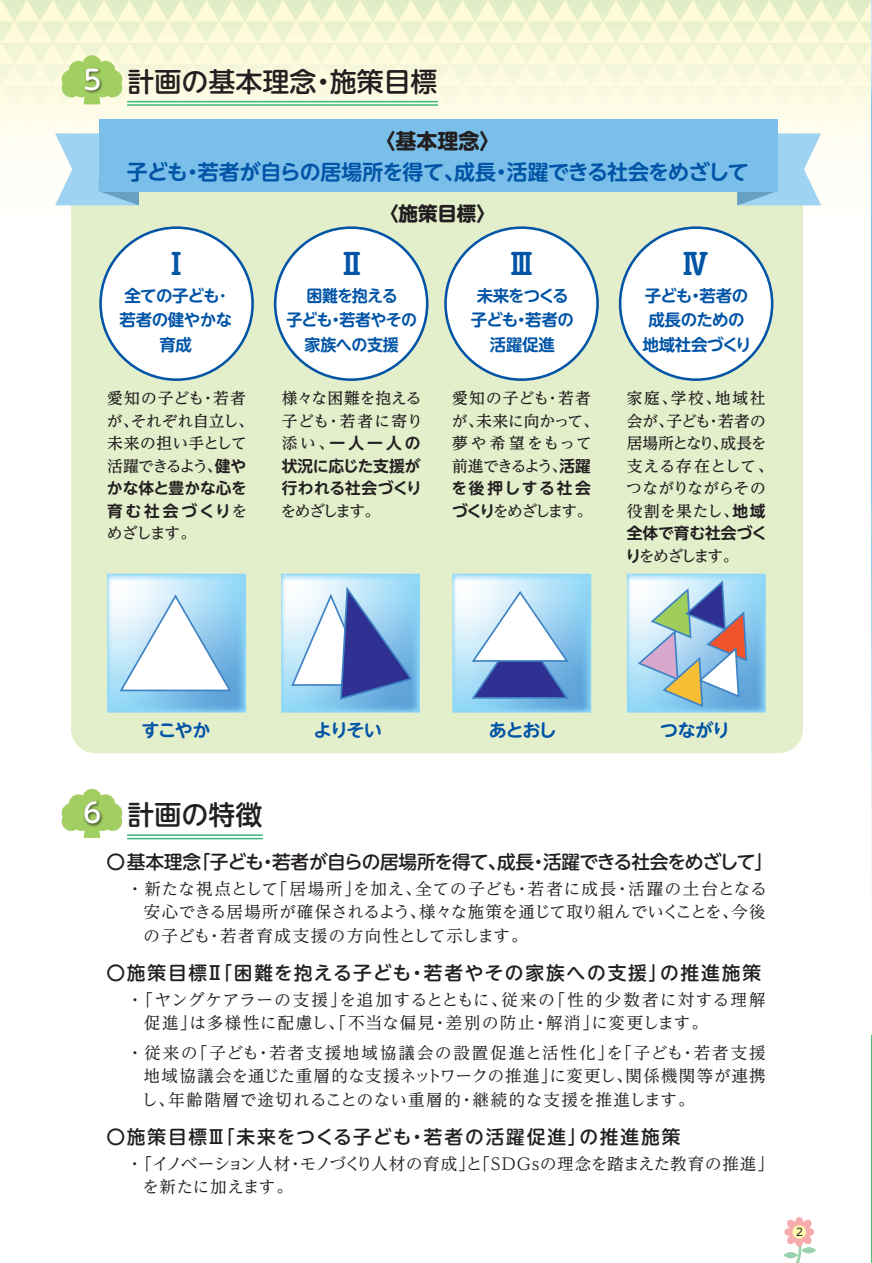
<style>
.page{position:relative;width:872px;height:1263px;background:#fff}
.page>*{position:absolute;margin:0;border:0;box-sizing:border-box;transform-origin:0 0}
.t1{font:700 28.95px "UD Shin M Go Pro De";color:#0154a6}
.t2{font:500 27px "UD Shin M Go Pro";color:#231f20}
.t3{font:500 27px "UD Shin M Go Pro";color:#fff}
.t4{font:700 21px "UD Shin M Go Pro De";letter-spacing:-.03em;color:#0154a6}
.t5{font:700 21px "UD Shin M Go Pro";color:#231f20}
.t6{font:700 19.5px "UD Shin M Go Pro";color:#231f20}
.t7{font:500 18.75px "UD Shin M Go Pro";letter-spacing:-.04em;color:#231f20}
.t8{font:500 18.75px "UD Shin M Go Pro";letter-spacing:.09em;color:#231f20}
.t9{font:500 18.75px "UD Shin M Go Pro";letter-spacing:.095em;color:#231f20}
.t10{font:700 18px "UD Shin M Go Pro De";letter-spacing:-.07em;color:#0154a6}
.t11{font:16.5px/23.4px "UD Reimin Pro";letter-spacing:.045em;color:#231f20;text-align:justify}
.t12{font:700 16.5px/24.8px "UD Shin M Go Pro De";letter-spacing:-.03em;color:#0154a6;text-align:center}
.t13{font:16.5px/22.8px "UD Reimin Pro";letter-spacing:.08em;color:#231f20}
.t14{font:16.5px/22.8px "UD Reimin Pro";letter-spacing:-.015em;color:#231f20}
.t15{font:500 15.75px/22.5px "UD Reimin Pro";letter-spacing:-.005em;color:#231f20}
.t16{font:500 15.75px/22.5px "UD Reimin Pro";letter-spacing:.015em;color:#231f20}
.t17{font:700 15.75px/22.5px "UD Shin M Go Pro De";letter-spacing:.005em;color:#231f20}
.t18{font:700 15.75px "UD Shin M Go Pro De";letter-spacing:.12em;color:#231f20}
.t19{font:10.5px "UD Shin M Go Pro";color:#231f20}
.s1{font-family:"UD Shin M Go Pro De";font-weight:700}
.s2{font-family:"UD Reimin Pro";font-weight:500}
</style>
<div class="page">
<svg style="left:0;top:0;width:871px;height:213px;background:#f7f8dc"></svg>
<img style="left:871px;top:0;width:1px;height:824px">
<svg style="left:871px;top:824px;width:1px;height:439px"></svg>
<div style="left:71px;top:153px;width:732px;height:600px;background:#e3eecb;border-radius:24px"></div>
<svg style="left:55px;top:133px;width:84px;height:72px"></svg>
<svg style="left:737px;top:133px;width:84px;height:72px"></svg>
<div style="left:99px;top:119px;width:678px;height:72px;background:#7abfea"></div>
<div style="left:101px;top:228px;width:152px;height:152px;background:#fff;border-radius:50%"></div>
<div style="left:99px;top:226px;width:155px;height:155px;border:3px solid #0154a6;border-radius:50%"></div>
<div style="left:275px;top:228px;width:152px;height:152px;background:#fff;border-radius:50%"></div>
<div style="left:274px;top:226px;width:154px;height:155px;border:3px solid #0154a6;border-radius:50%"></div>
<div style="left:445px;top:228px;width:152px;height:152px;background:#fff;border-radius:50%"></div>
<div style="left:444px;top:226px;width:155px;height:155px;border:3px solid #0154a6;border-radius:50%"></div>
<svg style="left:107px;top:574px;width:139px;height:138px;background:#bcdff4"></svg>
<svg style="left:281px;top:574px;width:139px;height:138px;background:#98bae0"></svg>
<div style="left:620px;top:228px;width:152px;height:152px;background:#fff;border-radius:50%"></div>
<div style="left:619px;top:226px;width:154px;height:155px;border:3px solid #0154a6;border-radius:50%"></div>
<svg style="left:627px;top:574px;width:139px;height:138px;background:#a5c3d4"></svg>
<svg style="left:452px;top:574px;width:139px;height:138px;background:#a3c6e7"></svg>
<svg style="left:783px;top:1219px;width:33px;height:44px"></svg>
<div style="left:792px;top:1225px;width:14px;height:14px;background:#fff8ae;border-radius:50%"></div>
<div style="left:82px;top:55px;width:20px;height:19px;background:#a2cf62;border-radius:50%"></div>
<div style="left:69px;top:61px;width:19px;height:19px;background:#a2cf62;border-radius:50%"></div>
<div style="left:96px;top:61px;width:19px;height:19px;background:#a2cf62;border-radius:50%"></div>
<div style="left:62px;top:70px;width:19px;height:19px;background:#a2cf62;border-radius:50%"></div>
<div style="left:103px;top:70px;width:19px;height:19px;background:#a2cf62;border-radius:50%"></div>
<div style="left:72px;top:78px;width:19px;height:19px;background:#a2cf62;border-radius:50%"></div>
<div style="left:62px;top:78px;width:19px;height:19px;background:#a2cf62;border-radius:50%"></div>
<div style="left:103px;top:78px;width:19px;height:19px;background:#a2cf62;border-radius:50%"></div>
<img style="left:81px;top:68px;width:26px;height:36px">
<div style="left:82px;top:789px;width:20px;height:19px;background:#a2cf62;border-radius:50%"></div>
<div style="left:69px;top:794px;width:19px;height:19px;background:#a2cf62;border-radius:50%"></div>
<div style="left:96px;top:794px;width:19px;height:19px;background:#a2cf62;border-radius:50%"></div>
<div style="left:62px;top:803px;width:19px;height:19px;background:#a2cf62;border-radius:50%"></div>
<div style="left:103px;top:803px;width:19px;height:19px;background:#a2cf62;border-radius:50%"></div>
<div style="left:72px;top:812px;width:19px;height:19px;background:#a2cf62;border-radius:50%"></div>
<div style="left:62px;top:812px;width:19px;height:19px;background:#a2cf62;border-radius:50%"></div>
<div style="left:103px;top:812px;width:19px;height:19px;background:#a2cf62;border-radius:50%"></div>
<svg style="left:83px;top:837px;width:17px;height:1px"></svg>
<img style="left:82px;top:800px;width:25px;height:37px">
<hr style="left:128px;top:101px;width:309px;height:1px;background:#39b97a">
<hr style="left:128px;top:104px;width:309px;height:2px;background:#39b97a">
<hr style="left:128px;top:834px;width:134px;height:2px;background:#39b97a">
<hr style="left:128px;top:838px;width:134px;height:1px;background:#39b97a">
<h2 class="t3" style="left:83px;top:57px;width:19px">5</h2>
<h2 class="t2" style="left:128px;top:60px;width:311px">計画の基本理念・施策目標</h2>
<p class="t5" style="left:374px;top:124px;width:127px">〈基本理念〉</p>
<p class="t4" style="left:127px;top:155px;width:623px">子ども・若者が自らの居場所を得て、成長・活躍できる社会をめざして</p>
<h1 class="t1" style="left:162px;top:241px;width:30px">Ⅰ</h1>
<p class="t6" style="left:379px;top:198px;width:118px">〈施策目標〉</p>
<h1 class="t1" style="left:337px;top:241px;width:30px">Ⅱ</h1>
<h1 class="t1" style="left:507px;top:241px;width:30px">Ⅲ</h1>
<h1 class="t1" style="left:681px;top:241px;width:30px">Ⅳ</h1>
<p class="t12" style="left:120px;top:282px;width:114px">全ての子ども･若者の健やかな育成</p>
<p class="t15" style="left:107px;top:387px;width:149px">愛知の子ども・若者が、それぞれ自立し、未来の担い手として活躍できるよう、<span class="s1">健や</span></p>
<p class="t17" style="left:107px;top:476px;width:142px">かな体と豊かな心を育む社会づくり<span class="s2">を</span></p>
<p class="t15" style="left:107px;top:522px;width:91px">めざします。</p>
<p class="t12" style="left:286px;top:282px;width:132px">困難を抱える<br>子ども・若者やその家族への支援</p>
<p class="t12" style="left:471px;top:282px;width:105px">未来をつくる子ども・若者の活躍促進</p>
<p class="t15" style="left:452px;top:387px;width:149px">愛知の子ども・若者が、未来に向かって、夢や希望をもって前進できるよう、<span class="s1">活躍</span></p>
<p class="t18" style="left:451px;top:475px;width:141px">を後押しする社会</p>
<p class="t15" style="left:452px;top:499px;width:142px"><span class="s1">づくり</span>をめざします。</p>
<p class="t15" style="left:282px;top:387px;width:143px">様々な困難を抱える子ども・若者に寄り</p>
<p class="t17" style="left:282px;top:431px;width:142px;text-align:justify"><span class="s2">添い、</span>一人一人の状況に応じた支援が行われる社会づくり</p>
<p class="t15" style="left:280px;top:499px;width:101px">をめざします。</p>
<p class="t12" style="left:642px;top:282px;width:111px">子ども・若者の成長のための地域社会づくり</p>
<p class="t16" style="left:626px;top:387px;width:149px">家庭、学校、地域社会が、子ども・若者の居場所となり、成長を支える存在として、つながりながらその役割を果たし、<span class="s1">地域</span></p>
<p class="t17" style="left:626px;top:521px;width:142px">全体で育む社会づく</p>
<p class="t15" style="left:625px;top:544px;width:115px"><span class="s1">り</span>をめざします。</p>
<h2 class="t3" style="left:83px;top:791px;width:19px">6</h2>
<p class="t10" style="left:141px;top:715px;width:71px">すこやか</p>
<p class="t10" style="left:314px;top:715px;width:69px">よりそい</p>
<p class="t10" style="left:489px;top:715px;width:69px">あとおし</p>
<h2 class="t2" style="left:128px;top:793px;width:136px">計画の特徴</h2>
<p class="t10" style="left:660px;top:715px;width:71px">つながり</p>
<p class="t7" style="left:106px;top:847px;width:668px">〇基本理念「子ども・若者が自らの居場所を得て、成長・活躍できる社会をめざして」</p>
<p class="t11" style="left:144px;top:877px;width:625px;text-indent:-17px">・新たな視点として「居場所」を加え、全ての子ども・若者に成長・活躍の土台となる安心できる居場所が確保されるよう、様々な施策を通じて取り組んでいくことを、今後の子ども・若者育成支援の方向性として示します。</p>
<p class="t8" style="left:106px;top:958px;width:656px">〇施策目標Ⅱ「困難を抱える子ども・若者やその家族への支援」の推進施策</p>
<p class="t13" style="left:144px;top:988px;width:623px;text-indent:-17px">・「ヤングケアラーの支援」を追加するとともに、従来の「性的少数者に対する理解促進」は多様性に配慮し、「不当な偏見・差別の防止・解消」に変更します。</p>
<p class="t11" style="left:141px;top:1040px;width:626px;text-indent:-14px">・従来の「子ども・若者支援地域協議会の設置促進と活性化」を「子ども・若者支援地域協議会を通じた重層的な支援ネットワークの推進」に変更し、関係機関等が連携し、年齢階層で途切れることのない重層的・継続的な支援を推進します。</p>
<p class="t9" style="left:106px;top:1121px;width:576px">〇施策目標Ⅲ「未来をつくる子ども・若者の活躍促進」の推進施策</p>
<p class="t14" style="left:142px;top:1152px;width:633px;text-indent:-16px">・「イノベーション人材・モノづくり人材の育成」と「ＳＤＧsの理念を踏まえた教育の推進」を新たに加えます。</p>
<p class="t19" style="left:796px;top:1223px;width:8px">2</p>
</div>
